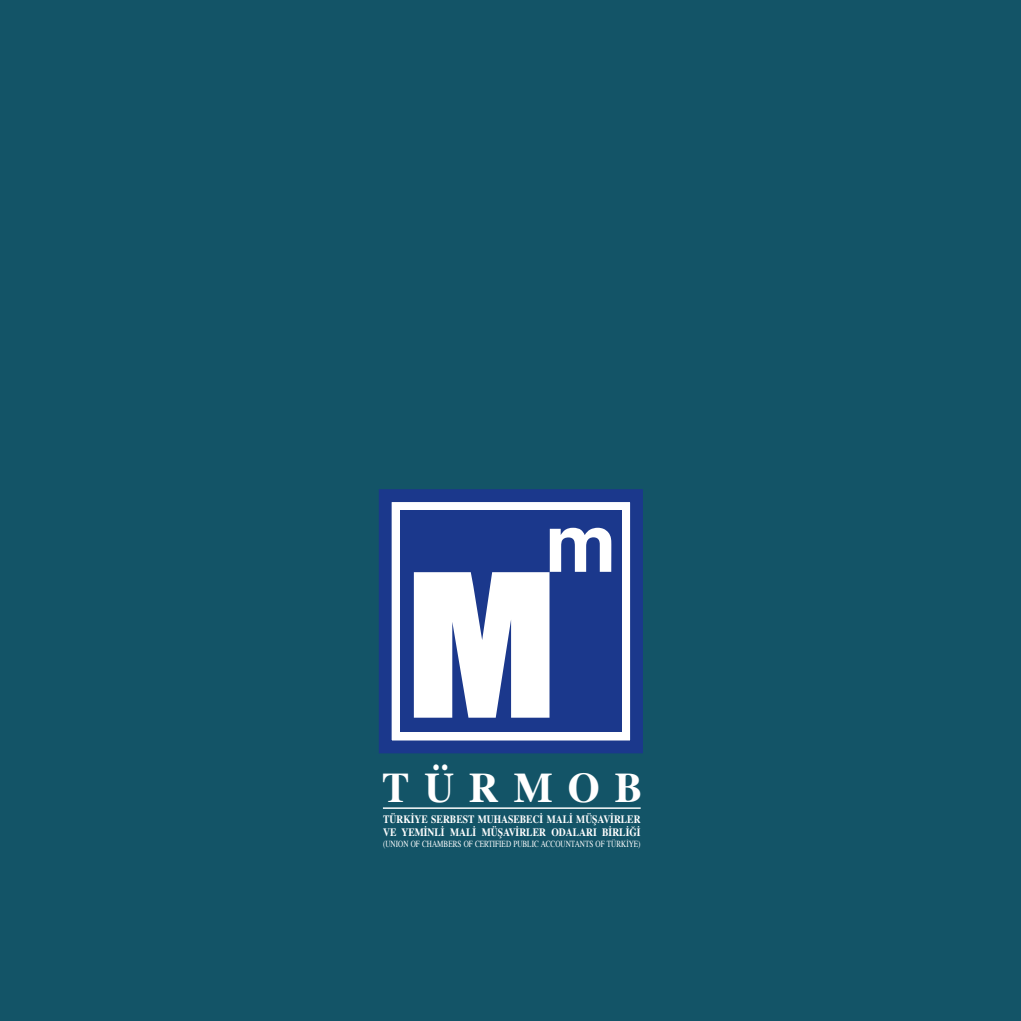
<style>
.page{position:relative;width:1021px;height:1021px;background:#fff}
.page>*{position:absolute;margin:0;border:0;box-sizing:border-box;transform-origin:0 0}
.M_Logo{font:184.05px "Impact";color:#fff;scale:1.16 1}
.m_Logo{font:700 81px "Helvetica";color:#fff}
.TÜRMOB_logo{font:700 42.3px "Times";letter-spacing:.36em;color:#fff}
.Türmob_Açılım_Logo{font:700 11.25px "Times";color:#fff;scale:.85 1}
.Türmob_Açılım_Logo-2{font:9.3px "Times";color:#fff;scale:.78 1}
</style>
<div class="page">
<div style="left:0;top:0;width:1020px;height:1020px;background:#135467"></div>
<hr style="left:383px;top:807px;width:257px;height:1px;background:#fff">
<div style="left:379px;top:489px;width:264px;height:264px;background:#fff;border:13px solid #1b388c"></div>
<div style="left:400px;top:510px;width:221px;height:221px;background:#1b388c"></div>
<p class="m_Logo" style="left:544px;top:494px;width:73px">m</p>
<p class="M_Logo" style="left:405px;top:502px;width:134px">M</p>
<p class="TÜRMOB_logo" style="left:382px;top:759px;width:262px">TÜRMOB</p>
<p class="Türmob_Açılım_Logo" style="left:383px;top:811px;width:304px">TÜRKİYE SERBEST MUHASEBECİ MALİ MÜŞAVİRLER</p>
<p class="Türmob_Açılım_Logo" style="left:383px;top:825px;width:304px">VE YEMİNLİ MALİ MÜŞAVİRLER ODALARI BİRLİĞİ</p>
<p class="Türmob_Açılım_Logo-2" style="left:383px;top:838px;width:332px">(UNION OF CHAMBERS OF CERTIFIED PUBLIC ACCOUNTANTS OF TÜRKİYE)</p>
</div>
